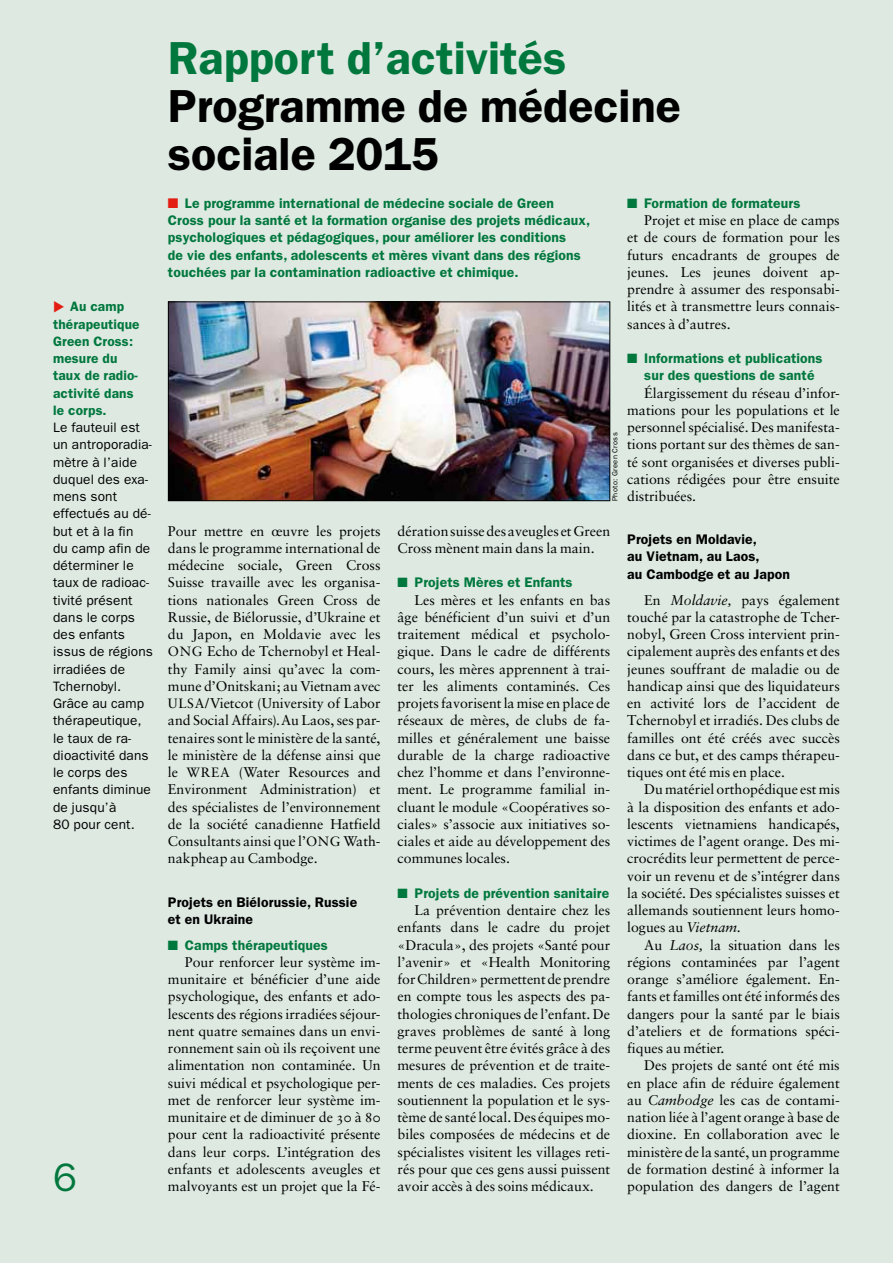
<style>
.page{position:relative;width:893px;height:1263px;background:#dde9e1}
.page>*{position:absolute;margin:0;border:0;box-sizing:border-box;transform-origin:0 0}
.t1{font:600 46.5px/48px "ITC Franklin Gothic Std";color:#000}
.t2{font:600 46.5px "ITC Franklin Gothic Std";color:#00773d}
.t3{font:39.75px "ITC Franklin Gothic Std";color:#00773d}
.t4{font:14.1px/17.2px "Sabon";color:#000;text-align:justify}
.t5{font:600 13.95px/17.2px "ITC Franklin Gothic Std";letter-spacing:.01em;color:#00773d}
.t6{font:600 13.95px/17.2px "ITC Franklin Gothic Std";letter-spacing:.01em;color:#000}
.t7{font:13.65px/17.2px "ITC Franklin Gothic Std";letter-spacing:.01em;color:#000}
.t8{font:600 13.65px/17.2px "ITC Franklin Gothic Std";letter-spacing:.01em;color:#00773d}
.t9{font:7.5px "ITC Franklin Gothic Std";letter-spacing:.04em;color:#000}
.s1{color:#e41d13}
.s2{font-size:13.5px}
.s3{font-family:"Sabon Roman SC"}
.s4{font-style:italic}
</style>
<div class="page">
<img style="left:170px;top:303px;width:438px;height:196px">
<div style="left:168px;top:301px;width:442px;height:200px;border:1px solid #000"></div>
<p class="t8" style="left:53px;top:298px;width:88px;text-indent:17px">Au camp thérapeutique<br>Green Cross: mesure du taux de radio&shy;activité dans le corps.</p>
<p class="t7" style="left:53px;top:419px;width:101px">Le fauteuil est un antroporadia&shy;mètre à l’aide duquel des exa&shy;mens sont effectués au dé&shy;but et à la fin<br>du camp afin de déterminer le taux de radioac&shy;tivité présent dans le corps des enfants issus de régions irradiées de<br>Tchernobyl.<br>Grâce au camp thérapeutique, le taux de ra&shy;dioactivité dans le corps des enfants diminue de jusqu’à<br>80 pour cent.</p>
<h2 class="t3" style="left:53px;top:1155px;width:25px">6</h2>
<h1 class="t2" style="left:168px;top:31px;width:400px">Rapport d’activités</h1>
<h1 class="t1" style="left:168px;top:83px;width:514px">Programme de médecine sociale 2015</h1>
<p class="t5" style="left:168px;top:194px;width:424px"><span class="s1">■</span> Le programme international de médecine sociale de Green Cross pour la santé et la formation organise des projets médicaux, psychologiques et pédagogiques, pour améliorer les conditions<br>de vie des enfants, adolescents et mères vivant dans des régions touchées par la contamination radioactive et chimique.</p>
<p class="t9" style="left:611px;top:501px;width:70px;rotate:-90deg">Photo: Green Cross</p>
<p class="t4" style="left:168px;top:522px;width:214px">Pour mettre en œuvre les projets dans le programme international de médecine sociale, Green Cross Suisse travaille avec les organisa&shy;tions nationales Green Cross de Russie, de Biélorussie, d’Ukraine et du Japon, en Moldavie avec les <span class="s2">ONG</span> Echo de Tchernobyl et Heal&shy;thy Family ainsi qu’avec la com&shy;mune d’Onitskani; au Vietnam avec <span class="s2">ULSA</span>/Vietcot (University of Labor and Social Affairs). Au Laos, ses par&shy;tenaires sont le ministère de la santé, le ministère de la défense ainsi que le <span class="s2">WREA</span> (Water Resources and Environment Administration) et des spécialistes de l’environnement de la société canadienne Hatfield Consultants ainsi que l’<span class="s2">ONG</span> Wath&shy;nakpheap au Cambodge.</p>
<p class="t6" style="left:168px;top:893px;width:191px">Projets en Biélorussie, Russie et en Ukraine</p>
<p class="t5" style="left:168px;top:936px;width:161px">■ Camps thérapeutiques</p>
<p class="t4" style="left:168px;top:953px;width:214px;text-indent:17px">Pour renforcer leur système im&shy;munitaire et bénéficier d’une aide psychologique, des enfants et ado&shy;lescents des régions irradiées séjour&shy;nent quatre semaines dans un envi&shy;ronnement sain où ils reçoivent une alimentation non contaminée. Un suivi médical et psychologique per&shy;met de renforcer leur système im&shy;munitaire et de diminuer de <span class="s3">30</span> à <span class="s3">80 </span>pour cent la radioactivité présente dans leur corps. L’intégration des enfants et adolescents aveugles et malvoyants est un projet que la Fé-</p>
<p class="t4" style="left:398px;top:522px;width:214px">dération suisse des aveugles et Green<br>Cross mènent main dans la main.</p>
<p class="t5" style="left:398px;top:574px;width:176px">■ Projets Mères et Enfants</p>
<p class="t4" style="left:398px;top:591px;width:214px;text-indent:17px">Les mères et les enfants en bas âge bénéficient d’un suivi et d’un traitement médical et psycholo&shy;gique. Dans le cadre de différents cours, les mères apprennent à trai&shy;ter les aliments contaminés. Ces projets favorisent la mise en place de réseaux de mères, de clubs de fa&shy;milles et généralement une baisse durable de la charge radioactive chez l’homme et dans l’environne&shy;ment. Le programme familial in&shy;cluant le module «Coopératives so&shy;ciales» s’associe aux initiatives so&shy;ciales et aide au développement des communes locales.</p>
<p class="t5" style="left:398px;top:884px;width:213px">■ Projets de prévention sanitaire</p>
<p class="t4" style="left:398px;top:901px;width:214px;text-indent:17px">La prévention dentaire chez les enfants dans le cadre du projet «Dracula», des projets «Santé pour l’avenir» et «Health Monitoring for Children» permettent de prendre en compte tous les aspects des pa&shy;thologies chroniques de l’enfant. De graves problèmes de santé à long terme peuvent être évités grâce à des mesures de prévention et de traite&shy;ments de ces maladies. Ces projets soutiennent la population et le sys&shy;tème de santé local. Des équipes mo&shy;biles composées de médecins et de spécialistes visitent les villages reti&shy;rés pour que ces gens aussi puissent avoir accès à des soins médicaux.</p>
<p class="t5" style="left:627px;top:194px;width:175px">■ Formation de formateurs</p>
<p class="t4" style="left:627px;top:211px;width:214px;text-indent:17px">Projet et mise en place de camps et de cours de formation pour les futurs encadrants de groupes de jeunes. Les jeunes doivent ap&shy;prendre à assumer des responsabi&shy;lités et à transmettre leurs connais&shy;sances à d’autres.</p>
<p class="t5" style="left:644px;top:350px;width:180px;text-indent:-17px">■ Informations et publications sur des questions de santé</p>
<p class="t4" style="left:627px;top:384px;width:214px;text-indent:17px">Élargissement du réseau d’infor&shy;mations pour les populations et le personnel spécialisé. Des manifesta&shy;tions portant sur des thèmes de san&shy;té sont organisées et diverses publi&shy;cations rédigées pour être ensuite distribuées.</p>
<p class="t6" style="left:627px;top:531px;width:164px">Projets en Moldavie,<br>au Vietnam, au Laos,<br>au Cambodge et au Japon</p>
<p class="t4" style="left:627px;top:591px;width:214px;text-indent:17px">En <span class="s4">Moldavie,</span> pays également touché par la catastrophe de Tcher&shy;nobyl, Green Cross intervient prin&shy;cipalement auprès des enfants et des jeunes souffrant de maladie ou de handicap ainsi que des liquidateurs en activité lors de l’accident de Tchernobyl et irradiés. Des clubs de familles ont été créés avec succès dans ce but, et des camps thérapeu&shy;tiques ont été mis en place.</p>
<p class="t4" style="left:627px;top:781px;width:214px;text-indent:17px">Du matériel orthopédique est mis à la disposition des enfants et ado&shy;lescents vietnamiens handicapés, victimes de l’agent orange. Des mi&shy;crocrédits leur permettent de perce&shy;voir un revenu et de s’intégrer dans la société. Des spécialistes suisses et allemands soutiennent leurs homo&shy;logues au <span class="s4">Vietnam.</span></p>
<p class="t4" style="left:627px;top:936px;width:214px;text-indent:17px">Au <span class="s4">Laos,</span> la situation dans les régions contaminées par l’agent orange s’améliore également. En&shy;fants et familles ont été informés des dangers pour la santé par le biais d’ateliers et de formations spéci&shy;fiques au métier.</p>
<p class="t4" style="left:627px;top:1056px;width:214px;text-indent:17px">Des projets de santé ont été mis en place afin de réduire également au <span class="s4">Cambodge</span> les cas de contami&shy;nation liée à l’agent orange à base de dioxine. En collaboration avec le ministère de la santé, un programme de formation destiné à informer la population des dangers de l’agent</p>
</div>
